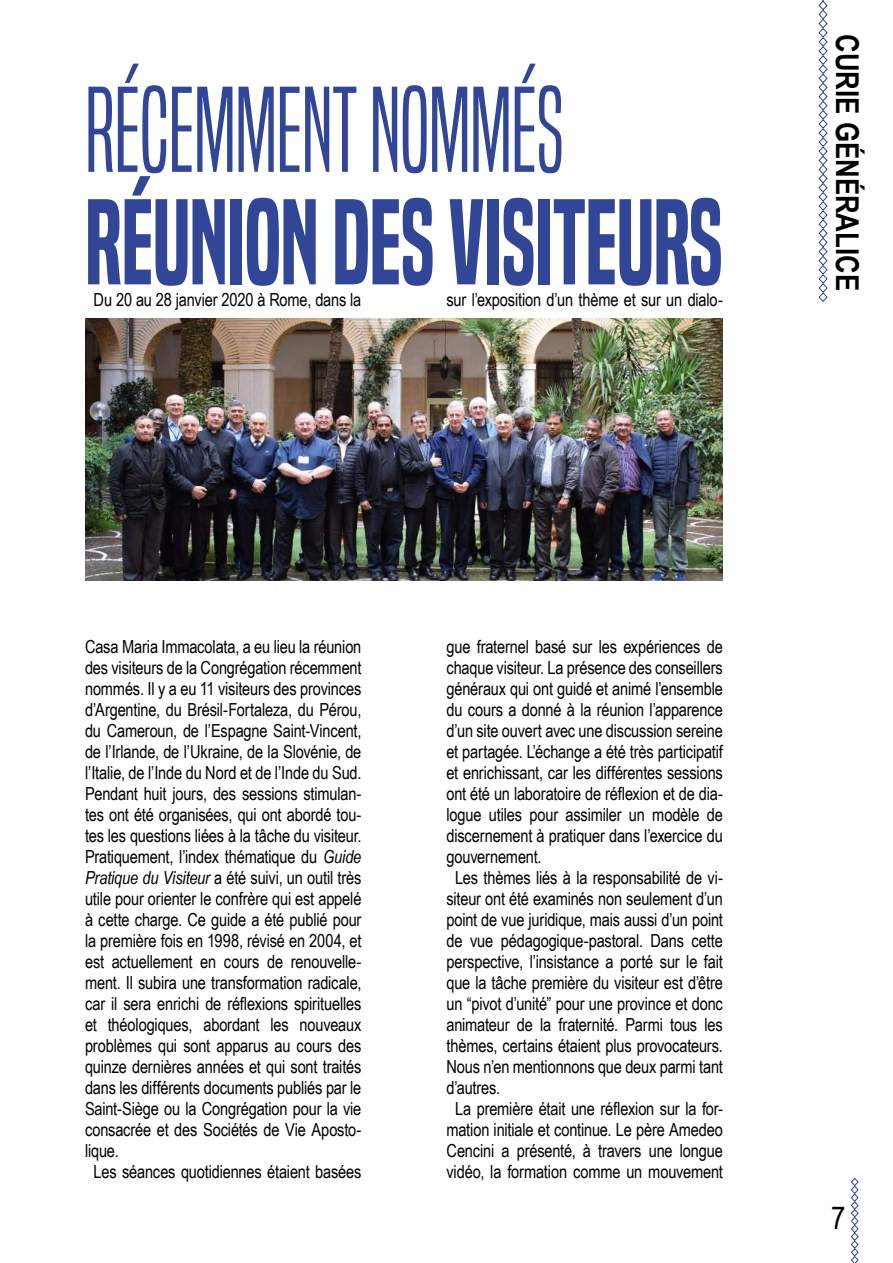
<style>
.page{position:relative;width:893px;height:1263px;background:#fff}
.page>*{position:absolute;margin:0;border:0;box-sizing:border-box;transform-origin:0 0}
.t1{font:112.5px "Built Titling Sb";letter-spacing:-.005em;color:#314697;scale:.82 1}
.t2{font:112.5px "Built Titling Lt";letter-spacing:-.005em;color:#314697;scale:.95 1}
.t3{font:700 31.5px "Arial Narrow";color:#000}
.t4{font:31.5px "Arial Narrow";color:#000}
.t5{font:18px "Arial Narrow";letter-spacing:-.01em;color:#000}
.s1{font-style:italic}
</style>
<div class="page">
<svg style="left:850px;top:1177px;width:9px;height:86px"></svg>
<svg style="left:818px;top:0;width:10px;height:302px"></svg>
<img style="left:85px;top:319px;width:638px;height:261px">
<h1 class="t2" style="left:85px;top:64px;width:506px">RÉCEMMENT NOMMÉS</h1>
<h1 class="t1" style="left:85px;top:176px;width:779px">RÉUNION DES VISITEURS</h1>
<p class="t5" style="left:94px;top:286px;width:269px">Du 20 au 28 janvier 2020 à Rome, dans la</p>
<p class="t5" style="left:446px;top:286px;width:278px">sur l’exposition d’un thème et sur un dialo-</p>
<h2 class="t3" style="left:871px;top:34px;width:258px;rotate:90deg">CURIE GÉNÉRALICE</h2>
<p class="t5" style="left:85px;top:633px;width:278px">Casa Maria Immacolata, a eu lieu la réunion</p>
<p class="t5" style="left:85px;top:654px;width:278px">des visiteurs de la Congrégation récemment</p>
<p class="t5" style="left:85px;top:675px;width:278px">nommés. Il y a eu 11 visiteurs des provinces</p>
<p class="t5" style="left:85px;top:696px;width:278px">d’Argentine, du Brésil-Fortaleza, du Pérou,</p>
<p class="t5" style="left:85px;top:717px;width:278px">du Cameroun, de l’Espagne Saint-Vincent,</p>
<p class="t5" style="left:85px;top:738px;width:278px">de l’Irlande, de l’Ukraine, de la Slovénie, de</p>
<p class="t5" style="left:85px;top:759px;width:278px">l’Italie, de l’Inde du Nord et de l’Inde du Sud.</p>
<p class="t5" style="left:85px;top:780px;width:278px">Pendant huit jours, des sessions stimulan-</p>
<p class="t5" style="left:85px;top:801px;width:278px">tes ont été organisées, qui ont abordé tou-</p>
<p class="t5" style="left:85px;top:822px;width:278px">tes les questions liées à la tâche du visiteur.</p>
<p class="t5" style="left:85px;top:843px;width:278px">Pratiquement, l’index thématique du <span class="s1">Guide</span></p>
<p class="t5" style="left:85px;top:864px;width:278px"><span class="s1">Pratique du Visiteur</span> a été suivi, un outil très</p>
<p class="t5" style="left:85px;top:885px;width:278px">utile pour orienter le confrère qui est appelé</p>
<p class="t5" style="left:85px;top:906px;width:278px">à cette charge. Ce guide a été publié pour</p>
<p class="t5" style="left:85px;top:927px;width:278px">la première fois en 1998, révisé en 2004, et</p>
<p class="t5" style="left:85px;top:948px;width:278px">est actuellement en cours de renouvelle-</p>
<p class="t5" style="left:85px;top:969px;width:278px">ment. Il subira une transformation radicale,</p>
<p class="t5" style="left:85px;top:990px;width:278px">car il sera enrichi de réflexions spirituelles</p>
<p class="t5" style="left:85px;top:1011px;width:278px">et théologiques, abordant les nouveaux</p>
<p class="t5" style="left:85px;top:1032px;width:278px">problèmes qui sont apparus au cours des</p>
<p class="t5" style="left:85px;top:1053px;width:278px">quinze dernières années et qui sont traités</p>
<p class="t5" style="left:85px;top:1074px;width:278px">dans les différents documents publiés par le</p>
<p class="t5" style="left:85px;top:1095px;width:278px">Saint-Siège ou la Congrégation pour la vie</p>
<p class="t5" style="left:85px;top:1116px;width:278px">consacrée et des Sociétés de Vie Aposto-</p>
<p class="t5" style="left:85px;top:1137px;width:35px">lique.</p>
<p class="t5" style="left:94px;top:1158px;width:269px">Les séances quotidiennes étaient basées</p>
<p class="t5" style="left:446px;top:633px;width:278px">gue fraternel basé sur les expériences de</p>
<p class="t5" style="left:446px;top:654px;width:278px">chaque visiteur. La présence des conseillers</p>
<p class="t5" style="left:446px;top:675px;width:278px">généraux qui ont guidé et animé l’ensemble</p>
<p class="t5" style="left:446px;top:696px;width:278px">du cours a donné à la réunion l’apparence</p>
<p class="t5" style="left:446px;top:717px;width:278px">d’un site ouvert avec une discussion sereine</p>
<p class="t5" style="left:446px;top:738px;width:278px">et partagée. L’échange a été très participatif</p>
<p class="t5" style="left:446px;top:759px;width:278px">et enrichissant, car les différentes sessions</p>
<p class="t5" style="left:446px;top:780px;width:278px">ont été un laboratoire de réflexion et de dia-</p>
<p class="t5" style="left:446px;top:801px;width:278px">logue utiles pour assimiler un modèle de</p>
<p class="t5" style="left:446px;top:822px;width:278px">discernement à pratiquer dans l’exercice du</p>
<p class="t5" style="left:446px;top:843px;width:97px">gouvernement.</p>
<p class="t5" style="left:455px;top:864px;width:269px">Les thèmes liés à la responsabilité de vi-</p>
<p class="t5" style="left:446px;top:885px;width:278px">siteur ont été examinés non seulement d’un</p>
<p class="t5" style="left:446px;top:906px;width:278px">point de vue juridique, mais aussi d’un point</p>
<p class="t5" style="left:446px;top:927px;width:278px">de vue pédagogique-pastoral. Dans cette</p>
<p class="t5" style="left:446px;top:948px;width:278px">perspective, l’insistance a porté sur le fait</p>
<p class="t5" style="left:446px;top:969px;width:278px">que la tâche première du visiteur est d’être</p>
<p class="t5" style="left:446px;top:990px;width:278px">un “pivot d’unité” pour une province et donc</p>
<p class="t5" style="left:446px;top:1011px;width:278px">animateur de la fraternité. Parmi tous les</p>
<p class="t5" style="left:446px;top:1032px;width:278px">thèmes, certains étaient plus provocateurs.</p>
<p class="t5" style="left:446px;top:1053px;width:278px">Nous n’en mentionnons que deux parmi tant</p>
<p class="t5" style="left:446px;top:1074px;width:55px">d’autres.</p>
<p class="t5" style="left:455px;top:1095px;width:269px">La première était une réflexion sur la for-</p>
<p class="t5" style="left:446px;top:1116px;width:278px">mation initiale et continue. Le père Amedeo</p>
<p class="t5" style="left:446px;top:1137px;width:278px">Cencini a présenté, à travers une longue</p>
<p class="t5" style="left:446px;top:1158px;width:278px">vidéo, la formation comme un mouvement</p>
<h2 class="t4" style="left:831px;top:1195px;width:16px">7</h2>
</div>
